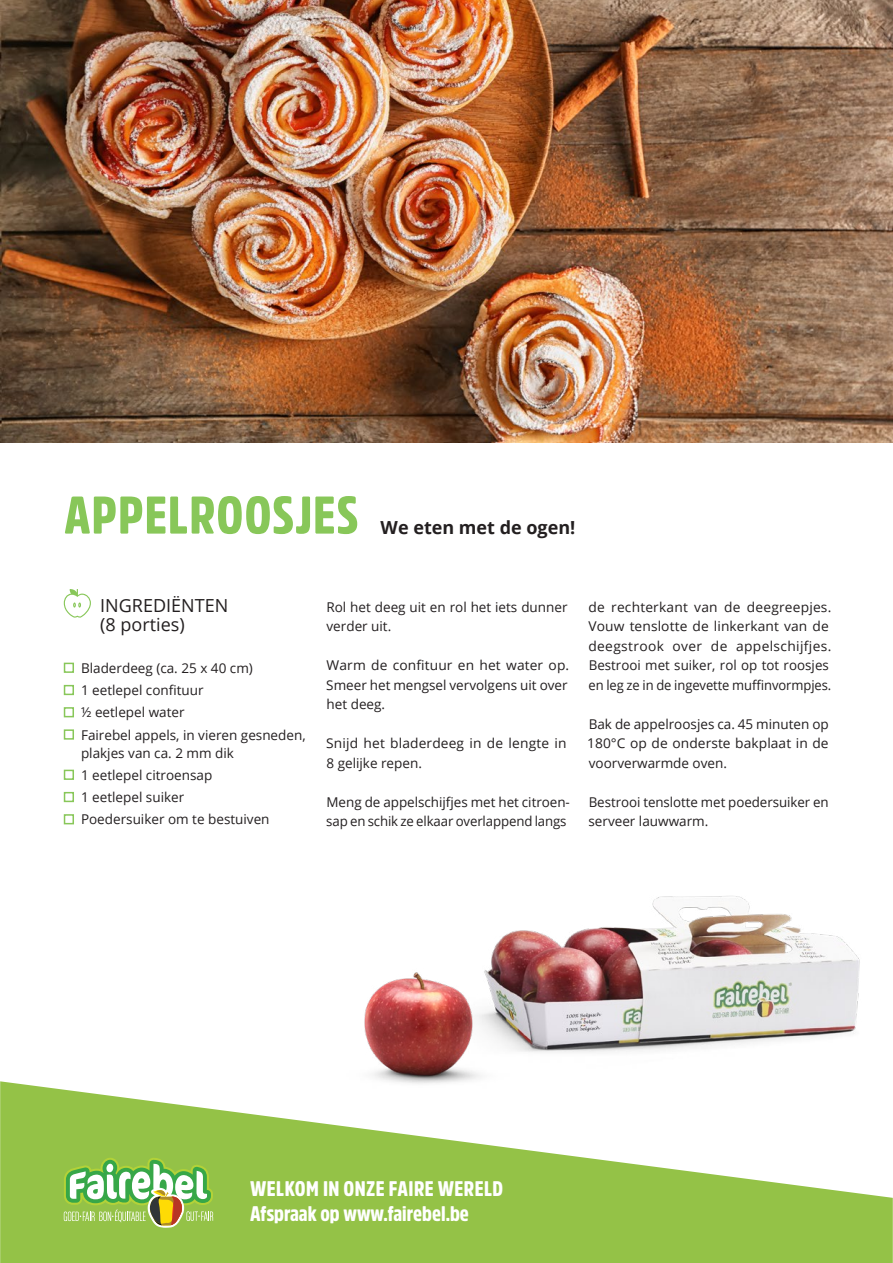
<style>
.page{position:relative;width:893px;height:1263px;background:#fff}
.page>*{position:absolute;margin:0;border:0;box-sizing:border-box;transform-origin:0 0}
.t1{font:900 52.5px "Amsi Pro Cond";letter-spacing:.02em;color:#88c759}
.t2{font:900 21px "Amsi Pro Cond";letter-spacing:.005em;color:#fff}
.t3{font:18px/19.5px "Open Sans";color:#231f20}
.t4{font:700 18px "Open Sans";color:#231f20}
.t5{font:13.5px/19.5px "Open Sans";color:#231f20}
</style>
<div class="page">
<img style="left:0;top:0;width:893px;height:442px">
<svg style="left:0;top:1081px;width:893px;height:182px;fill:#94c247"></svg>
<svg style="left:64px;top:1158px;width:149px;height:70px"></svg>
<img style="left:496px;top:896px;width:364px;height:156px">
<img style="left:326px;top:945px;width:185px;height:156px">
<svg style="left:64px;top:589px;width:27px;height:29px"></svg>
<div style="left:64px;top:663px;width:10px;height:10px;border:2px solid #88c759"></div>
<div style="left:64px;top:685px;width:10px;height:10px;border:2px solid #88c759"></div>
<div style="left:64px;top:707px;width:10px;height:10px;border:2px solid #88c759"></div>
<div style="left:64px;top:729px;width:10px;height:11px;border:2px solid #88c759"></div>
<div style="left:64px;top:770px;width:10px;height:10px;border:2px solid #88c759"></div>
<div style="left:64px;top:792px;width:10px;height:10px;border:2px solid #88c759"></div>
<div style="left:64px;top:814px;width:10px;height:10px;border:2px solid #88c759"></div>
<p class="t1" style="left:64px;top:479px;width:296px">APPELROOSJES</p>
<p class="t4" style="left:381px;top:514px;width:196px">We eten met de ogen!</p>
<p class="t3" style="left:100px;top:595px;width:130px">INGREDIËNTEN (8 porties)</p>
<p class="t5" style="left:81px;top:658px;width:173px">Bladerdeeg (ca. 25 x 40 cm)</p>
<p class="t5" style="left:81px;top:680px;width:124px">1 eetlepel confituur</p>
<p class="t5" style="left:81px;top:702px;width:105px">½ eetlepel water</p>
<p class="t5" style="left:81px;top:725px;width:226px;line-height:18px">Fairebel appels, in vieren gesneden, plakjes van ca. 2 mm dik</p>
<p class="t5" style="left:81px;top:765px;width:133px">1 eetlepel citroensap</p>
<p class="t5" style="left:81px;top:787px;width:105px">1 eetlepel suiker</p>
<p class="t5" style="left:81px;top:809px;width:190px">Poedersuiker om te bestuiven</p>
<p class="t5" style="left:326px;top:597px;width:243px">Rol het deeg uit en rol het iets dunner verder uit.</p>
<p class="t5" style="left:326px;top:655px;width:244px;text-align:justify">Warm de confituur en het water op.<br>Smeer het mengsel vervolgens uit over het deeg.</p>
<p class="t5" style="left:326px;top:733px;width:242px">Snijd het bladerdeeg in de lengte in<br>8 gelijke repen.</p>
<p class="t5" style="left:326px;top:792px;width:245px">Meng de appelschijfjes met het citroen&shy;sap en schik ze elkaar overlappend langs</p>
<p class="t5" style="left:588px;top:597px;width:244px">de rechterkant van de deegreepjes.<br>Vouw tenslotte de linkerkant van de deegstrook over de appelschijfjes.<br>Bestrooi met suiker, rol op tot roosjes en leg ze in de ingevette muffinvormpjes.</p>
<p class="t5" style="left:587px;top:714px;width:243px;text-align:justify">Bak de appelroosjes ca. 45 minuten op 180°C op de onderste bakplaat in de voorverwarmde oven.</p>
<p class="t5" style="left:588px;top:792px;width:242px">Bestrooi tenslotte met poedersuiker en serveer lauwwarm.</p>
<p class="t2" style="left:250px;top:1174px;width:255px">WELKOM IN ONZE FAIRE WERELD</p>
<p class="t2" style="left:250px;top:1199px;width:220px">Afspraak op www.fairebel.be</p>
</div>
